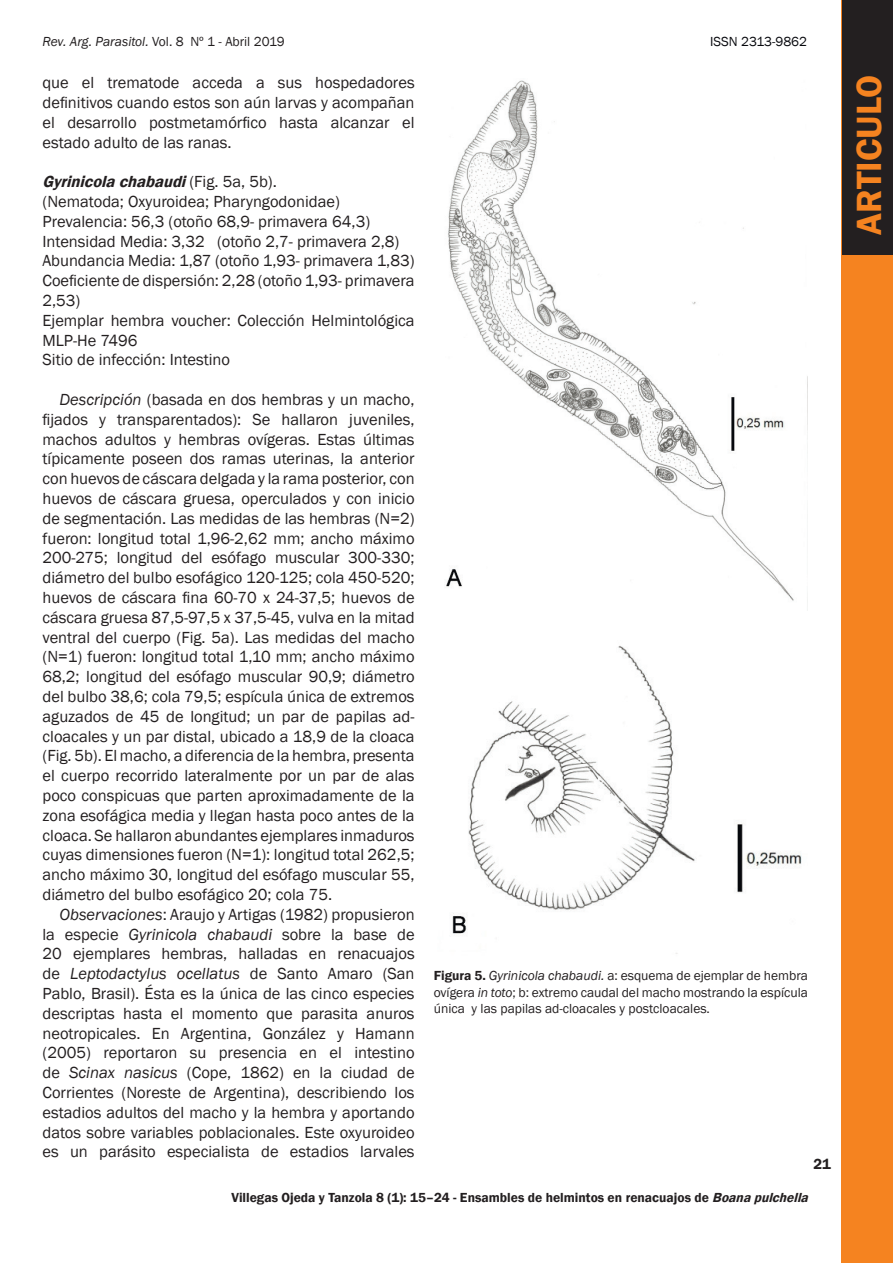
<style>
.page{position:relative;width:893px;height:1263px;background:#fff}
.page>*{position:absolute;margin:0;border:0;box-sizing:border-box;transform-origin:0 0}
.t1{font:600 36px "Franklin Gothic";color:#f58320}
.t2{font:16.5px/19.8px "Franklin Gothic";color:#231f20;text-align:justify}
.t3{font:600 15px "Franklin Gothic";color:#231f20}
.t4{font:13.5px/16.5px "Franklin Gothic";color:#231f20;text-align:justify}
.t5{font:600 13.5px "Franklin Gothic";color:#231f20}
.t6{font:italic 13.5px "Franklin Gothic";color:#231f20}
.t7{font:13.5px "Franklin Gothic";color:#07080d}
.s1{font-style:normal}
.s2{font-weight:600;font-style:italic}
.s3{font-style:italic}
.s4{font-weight:600}
</style>
<div class="page">
<div style="left:842px;top:0;width:51px;height:1263px;background:#f58320"></div>
<div style="left:842px;top:0;width:51px;height:254px;background:#231f20"></div>
<img style="left:452px;top:645px;width:350px;height:309px">
<img style="left:446px;top:80px;width:362px;height:530px">
<p class="t6" style="left:43px;top:33px;width:244px">Rev. Arg. Parasitol. <span class="s1">Vol. 8 Nº 1 - Abril 2019</span></p>
<p class="t7" style="left:710px;top:33px;width:98px">ISSN 2313-9862</p>
<p class="t2" style="left:43px;top:73px;width:374px">que el trematode acceda a sus hospedadores definitivos cuando estos son aún larvas y acompañan el desarrollo postmetamórfico hasta alcanzar el estado adulto de las ranas.</p>
<p class="t2" style="left:43px;top:172px;width:374px;text-align:left"><span class="s2">Gyrinicolachabaudi</span>( F i g . 5 a , 5 b ) .<br>(Nematoda; Oxyuroidea; Pharyngodonidae)<br>Prevalencia: 56,3 (otoño 68,9- primavera 64,3)<br>Intensidad Media: 3,32 (otoño 2,7- primavera 2,8)<br>Abundancia Media: 1,87 (otoño 1,93- primavera 1,83)<br>Coeficiente de dispersión: 2,28 (otoño 1,93- primavera 2,53)<br>Ejemplar hembra voucher: Colección Helmintológica MLP-He 7496<br>Sitio de infección: Intestino</p>
<p class="t2" style="left:43px;top:390px;width:374px;text-indent:17px"><span class="s3">Descripción</span> (basada en dos hembras y un macho, fijados y transparentados): Se hallaron juveniles, machos adultos y hembras ovígeras. Estas últimas típicamente poseen dos ramas uterinas, la anterior con huevos de cáscara delgada y la rama posterior, con huevos de cáscara gruesa, operculados y con inicio de segmentación. Las medidas de las hembras (N=2) fueron: longitud total 1,96-2,62 mm; ancho máximo 200-275; longitud del esófago muscular 300-330; diámetro del bulbo esofágico 120-125; cola 450-520; huevos de cáscara fina 60-70 x 24-37,5; huevos de cáscara gruesa 87,5-97,5 x 37,5-45, vulva en la mitad ventral del cuerpo (Fig. 5a). Las medidas del macho (N=1) fueron: longitud total 1,10 mm; ancho máximo 68,2; longitud del esófago muscular 90,9; diámetro del bulbo 38,6; cola 79,5; espícula única de extremos aguzados de 45 de longitud; un par de papilas ad&shy;cloacales y un par distal, ubicado a 18,9 de la cloaca (Fig. 5b). El macho, a diferencia de la hembra, presenta el cuerpo recorrido lateralmente por un par de alas poco conspicuas que parten aproximadamente de la zona esofágica media y llegan hasta poco antes de la cloaca. Se hallaron abundantes ejemplares inmaduros cuyas dimensiones fueron (N=1): longitud total 262,5; ancho máximo 30, longitud del esófago muscular 55, diámetro del bulbo esofágico 20; cola 75.</p>
<p class="t2" style="left:43px;top:905px;width:374px;text-indent:17px"><span class="s3">Observaciones</span>: Araujo y Artigas (1982) propusieron la especie <span class="s3">Gyrinicola chabaudi</span> sobre la base de 20 ejemplares hembras, halladas en renacuajos de <span class="s3">Leptodactylus ocellatus</span> de Santo Amaro (San Pablo, Brasil). Ésta es la única de las cinco especies descriptas hasta el momento que parasita anuros neotropicales. En Argentina, González y Hamann (2005) reportaron su presencia en el intestino de <span class="s3">Scinax nasicus</span> (Cope, 1862) en la ciudad de Corrientes (Noreste de Argentina), describiendo los estadios adultos del macho y la hembra y aportando datos sobre variables poblacionales. Este oxyuroideo es un parásito especialista de estadios larvales</p>
<p class="t5" style="left:231px;top:1189px;width:582px">Villegas Ojeda y Tanzola 8 (1): 15–24 - Ensambles de helmintos en renacuajos de <span class="s3">Boanapulchella</span></p>
<p class="t4" style="left:434px;top:968px;width:376px"><span class="s4">Figura 5.</span> <span class="s3">Gyrinicola chabaudi.</span> a: esquema de ejemplar de hembra ovígera <span class="s3">in toto</span>; b: extremo caudal del macho mostrando la espícula única y las papilas ad-cloacales y postcloacales.</p>
<p class="t3" style="left:813px;top:1155px;width:19px">21</p>
<h1 class="t1" style="left:847px;top:235px;width:162px;rotate:-90deg">ARTICULO</h1>
</div>
